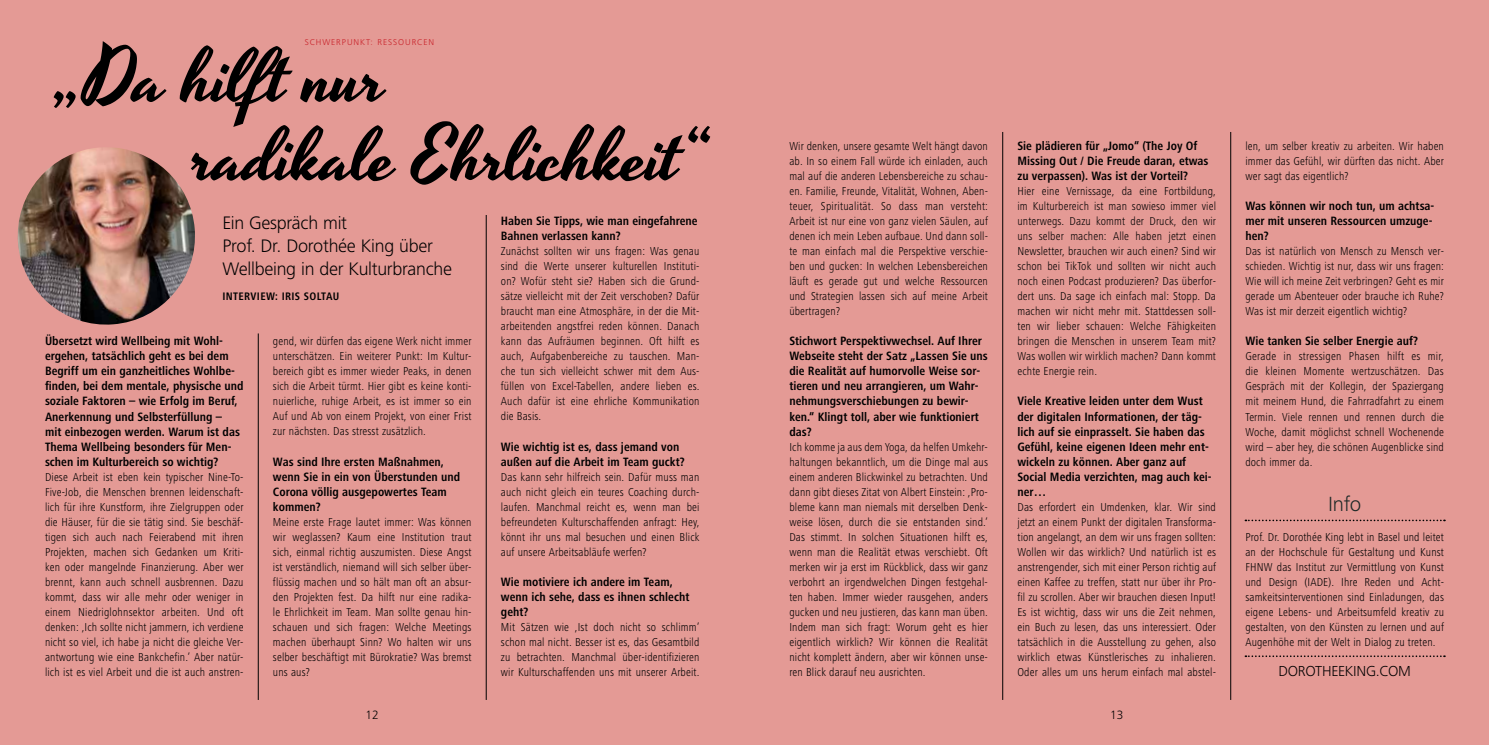
<style>
.page{position:relative;width:1489px;height:745px;background:#fff}
.page>*{position:absolute;margin:0;border:0;box-sizing:border-box;transform-origin:0 0}
.t1{font:75px/78.5px "Yesteryear";letter-spacing:-.01em;color:#000}
.t2{font:300 21.25px "Frutiger Next LT";color:#1c2826}
.t3{font:300 18.75px/22.5px "Frutiger Next LT";letter-spacing:-.015em;color:#000}
.t4{font:300 15px "Frutiger Next LT";letter-spacing:-.015em;color:#000}
.t5{font:700 condensed 12.5px/15px "Frutiger Next LT";color:#000}
.t6{font:300 12.5px "Frutiger Next LT";color:#000}
.t7{font:300 condensed 11.88px/15px "Frutiger Next LT";letter-spacing:.01em;color:#000;text-align:justify}
.t8{font:700 condensed 11.25px "Frutiger Next LT";letter-spacing:.03em;color:#000}
.t9{font:300 8.75px "Frutiger Next LT";letter-spacing:.11em;color:#c71c24}
</style>
<div class="page">
<div style="left:0;top:0;width:1488px;height:744px;background:#e49a95"></div>
<hr style="left:1002px;top:132px;width:1px;height:567px;background:#000">
<hr style="left:1230px;top:132px;width:1px;height:567px;background:#000">
<hr style="left:258px;top:333px;width:1px;height:366px;background:#000">
<hr style="left:486px;top:215px;width:1px;height:484px;background:#000">
<img style="left:17px;top:148px;width:178px;height:177px">
<svg style="left:1245px;top:519px;width:199px;height:2px"></svg>
<svg style="left:1245px;top:655px;width:199px;height:1px"></svg>
<p class="t9" style="left:305px;top:37px;width:131px">SCHWERPUNKT: RESSOURCEN</p>
<h1 class="t1" style="left:193px;top:42px;width:514px;text-indent:-135px">„Da hilft nur<br>radikale Ehrlichkeit“</h1>
<h3 class="t3" style="left:222px;top:212px;width:231px">Ein Gespräch mit<br>Prof. Dr. Dorothée King über<br>Wellbeing in der Kulturbranche</h3>
<p class="t8" style="left:222px;top:290px;width:118px">INTERVIEW: IRIS SOLTAU</p>
<p class="t5" style="left:501px;top:213px;width:198px">Haben Sie Tipps, wie man eingefahrene<br>Bahnen verlassen kann?</p>
<p class="t7" style="left:501px;top:244px;width:200px">Zunächst sollten wir uns fragen: Was genau sind die Werte unserer kulturellen Instituti&shy;on? Wofür steht sie? Haben sich die Grund&shy;sätze vielleicht mit der Zeit verschoben? Dafür braucht man eine Atmosphäre, in der die Mit&shy;arbeitenden angstfrei reden können. Danach kann das Aufräumen beginnen. Oft hilft es auch, Aufgabenbereiche zu tauschen. Man&shy;che tun sich vielleicht schwer mit dem Aus&shy;füllen von Excel-Tabellen, andere lieben es.<br>Auch dafür ist eine ehrliche Kommunikation die Basis.</p>
<p class="t5" style="left:501px;top:438px;width:185px">Wie wichtig ist es, dass jemand von außen auf die Arbeit im Team guckt?</p>
<p class="t7" style="left:501px;top:469px;width:200px">Das kann sehr hilfreich sein. Dafür muss man auch nicht gleich ein teures Coaching durch&shy;laufen. Manchmal reicht es, wenn man bei befreundeten Kulturschaffenden anfragt: Hey, könnt ihr uns mal besuchen und einen Blick auf unsere Arbeitsabläufe werfen?</p>
<p class="t5" style="left:501px;top:573px;width:190px">Wie motiviere ich andere im Team, wenn ich sehe, dass es ihnen schlecht geht?</p>
<p class="t7" style="left:501px;top:619px;width:200px">Mit Sätzen wie ‚Ist doch nicht so schlimm’ schon mal nicht. Besser ist es, das Gesamtbild zu betrachten. Manchmal über-identifizieren wir Kulturschaffenden uns mit unserer Arbeit.</p>
<p class="t5" style="left:45px;top:333px;width:200px">Übersetzt wird Wellbeing mit Wohl&shy;ergehen, tatsächlich geht es bei dem Begriff um ein ganzheitliches Wohlbe&shy;finden, bei dem mentale, physische und soziale Faktoren – wie Erfolg im Beruf, Anerkennung und Selbsterfüllung –<br>mit einbezogen werden. Warum ist das Thema Wellbeing besonders für Men&shy;schen im Kulturbereich so wichtig?</p>
<p class="t7" style="left:45px;top:469px;width:200px">Diese Arbeit ist eben kein typischer Nine-To-Five-Job, die Menschen brennen leidenschaft&shy;lich für ihre Kunstform, ihre Zielgruppen oder die Häuser, für die sie tätig sind. Sie beschäf&shy;tigen sich auch nach Feierabend mit ihren Projekten, machen sich Gedanken um Kriti&shy;ken oder mangelnde Finanzierung. Aber wer brennt, kann auch schnell ausbrennen. Dazu kommt, dass wir alle mehr oder weniger in einem Niedriglohnsektor arbeiten. Und oft denken: ‚Ich sollte nicht jammern, ich verdiene nicht so viel, ich habe ja nicht die gleiche Ver&shy;antwortung wie eine Bankchefin.’ Aber natür&shy;lich ist es viel Arbeit und die ist auch anstren-</p>
<p class="t7" style="left:273px;top:334px;width:200px">gend, wir dürfen das eigene Werk nicht immer unterschätzen. Ein weiterer Punkt: Im Kultur&shy;bereich gibt es immer wieder Peaks, in denen sich die Arbeit türmt. Hier gibt es keine konti&shy;nuierliche, ruhige Arbeit, es ist immer so ein Auf und Ab von einem Projekt, von einer Frist zur nächsten. Das stresst zusätzlich.</p>
<p class="t5" style="left:273px;top:453px;width:189px">Was sind Ihre ersten Maßnahmen, wenn Sie in ein von Überstunden und<br>Corona völlig ausgepowertes Team kommen?</p>
<p class="t7" style="left:273px;top:514px;width:200px">Meine erste Frage lautet immer: Was können wir weglassen? Kaum eine Institution traut sich, einmal richtig auszumisten. Diese Angst ist verständlich, niemand will sich selber über&shy;flüssig machen und so hält man oft an absur&shy;den Projekten fest. Da hilft nur eine radika&shy;le Ehrlichkeit im Team. Man sollte genau hin&shy;schauen und sich fragen: Welche Meetings machen überhaupt Sinn? Wo halten wir uns selber beschäftigt mit Bürokratie? Was bremst uns aus?</p>
<p class="t7" style="left:789px;top:139px;width:200px">Wir denken, unsere gesamte Welt hängt davon ab. In so einem Fall würde ich einladen, auch mal auf die anderen Lebensbereiche zu schau&shy;en. Familie, Freunde, Vitalität, Wohnen, Aben&shy;teuer, Spiritualität. So dass man versteht:<br>Arbeit ist nur eine von ganz vielen Säulen, auf denen ich mein Leben aufbaue. Und dann soll&shy;te man einfach mal die Perspektive verschie&shy;ben und gucken: In welchen Lebensbereichen läuft es gerade gut und welche Ressourcen und Strategien lassen sich auf meine Arbeit übertragen?</p>
<p class="t5" style="left:789px;top:333px;width:200px">Stichwort Perspektivwechsel. Auf Ihrer Webseite steht der Satz „Lassen Sie uns die Realität auf humorvolle Weise sor&shy;tieren und neu arrangieren, um Wahr&shy;nehmungsverschiebungen zu bewir&shy;ken.“ Klingt toll, aber wie funktioniert das?</p>
<p class="t7" style="left:789px;top:439px;width:200px">Ich komme ja aus dem Yoga, da helfen Umkehr&shy;haltungen bekanntlich, um die Dinge mal aus einem anderen Blickwinkel zu betrachten. Und dann gibt dieses Zitat von Albert Einstein: ‚Pro&shy;bleme kann man niemals mit derselben Denk&shy;weise lösen, durch die sie entstanden sind.’ Das stimmt. In solchen Situationen hilft es, wenn man die Realität etwas verschiebt. Oft merken wir ja erst im Rückblick, dass wir ganz verbohrt an irgendwelchen Dingen festgehal&shy;ten haben. Immer wieder rausgehen, anders gucken und neu justieren, das kann man üben.<br>Indem man sich fragt: Worum geht es hier eigentlich wirklich? Wir können die Realität nicht komplett ändern, aber wir können unse&shy;ren Blick darauf neu ausrichten.</p>
<p class="t5" style="left:1017px;top:138px;width:192px">Sie plädieren für „Jomo“ (The Joy Of<br>Missing Out / Die Freude daran, etwas zu verpassen). Was ist der Vorteil?</p>
<p class="t7" style="left:1017px;top:184px;width:200px">Hier eine Vernissage, da eine Fortbildung, im Kulturbereich ist man sowieso immer viel unterwegs. Dazu kommt der Druck, den wir uns selber machen: Alle haben jetzt einen Newsletter, brauchen wir auch einen? Sind wir schon bei TikTok und sollten wir nicht auch noch einen Podcast produzieren? Das überfor&shy;dert uns. Da sage ich einfach mal: Stopp. Da machen wir nicht mehr mit. Stattdessen soll&shy;ten wir lieber schauen: Welche Fähigkeiten bringen die Menschen in unserem Team mit?<br>Was wollen wir wirklich machen? Dann kommt echte Energie rein.</p>
<p class="t5" style="left:1017px;top:393px;width:196px">Viele Kreative leiden unter dem Wust der digitalen Informationen, der täg&shy;lich auf sie einprasselt. Sie haben das<br>Gefühl, keine eigenen Ideen mehr ent&shy;wickeln zu können. Aber ganz auf<br>Social Media verzichten, mag auch kei&shy;ner…</p>
<p class="t7" style="left:1017px;top:499px;width:200px">Das erfordert ein Umdenken, klar. Wir sind jetzt an einem Punkt der digitalen Transforma&shy;tion angelangt, an dem wir uns fragen sollten:<br>Wollen wir das wirklich? Und natürlich ist es anstrengender, sich mit einer Person richtig auf einen Kaffee zu treffen, statt nur über ihr Pro&shy;fil zu scrollen. Aber wir brauchen diesen Input!<br>Es ist wichtig, dass wir uns die Zeit nehmen, ein Buch zu lesen, das uns interessiert. Oder tatsächlich in die Ausstellung zu gehen, also wirklich etwas Künstlerisches zu inhalieren.<br>Oder alles um uns herum einfach mal abstel-</p>
<p class="t6" style="left:365px;top:707px;width:15px">12</p>
<p class="t6" style="left:1109px;top:707px;width:15px">13</p>
<p class="t7" style="left:1245px;top:139px;width:200px">len, um selber kreativ zu arbeiten. Wir haben immer das Gefühl, wir dürften das nicht. Aber wer sagt das eigentlich?</p>
<p class="t5" style="left:1245px;top:198px;width:190px">Was können wir noch tun, um achtsa&shy;mer mit unseren Ressourcen umzuge&shy;hen?</p>
<p class="t7" style="left:1245px;top:244px;width:200px">Das ist natürlich von Mensch zu Mensch ver&shy;schieden. Wichtig ist nur, dass wir uns fragen:<br>Wie will ich meine Zeit verbringen? Geht es mir gerade um Abenteuer oder brauche ich Ruhe?<br>Was ist mir derzeit eigentlich wichtig?</p>
<p class="t5" style="left:1245px;top:333px;width:174px">Wie tanken Sie selber Energie auf?</p>
<p class="t7" style="left:1245px;top:349px;width:200px">Gerade in stressigen Phasen hilft es mir, die kleinen Momente wertzuschätzen. Das Gespräch mit der Kollegin, der Spaziergang mit meinem Hund, die Fahrradfahrt zu einem Termin. Viele rennen und rennen durch die Woche, damit möglichst schnell Wochenende wird – aber hey, die schönen Augenblicke sind doch immer da.</p>
<h2 class="t2" style="left:1327px;top:491px;width:35px">Info</h2>
<p class="t7" style="left:1245px;top:529px;width:200px">Prof. Dr. Dorothée King lebt in Basel und leitet an der Hochschule für Gestaltung und Kunst FHNW das Institut zur Vermittlung von Kunst und Design (IADE). Ihre Reden und Acht&shy;samkeitsinterventionen sind Einladungen, das eigene Lebens- und Arbeitsumfeld kreativ zu gestalten, von den Künsten zu lernen und auf Augenhöhe mit der Welt in Dialog zu treten.</p>
<p class="t4" style="left:1278px;top:662px;width:134px">DOROTHEEKING.COM</p>
</div>
